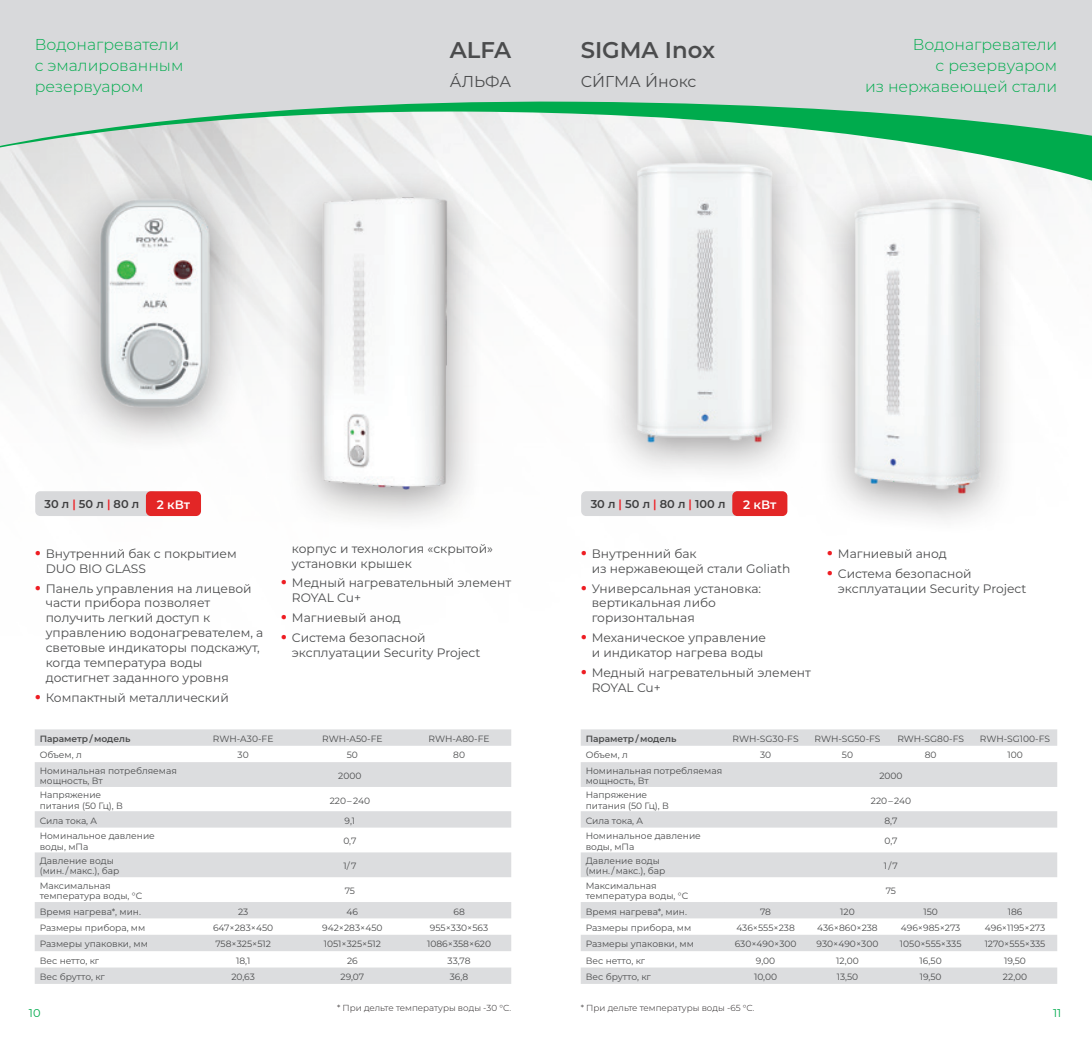
<style>
.page{position:relative;width:1092px;height:1042px;background:#fff}
.page>*{position:absolute;margin:0;border:0;box-sizing:border-box;transform-origin:0 0}
.t1{font:600 22.75px "Montserrat";color:#4b4c4d}
.t2{font:300 15.75px/21px "Montserrat";color:#00ab4d}
.t3{font:15.75px "Montserrat";color:#4b4c4d}
.t4{font:12.25px/14.9px "Montserrat";color:#4b4c4d}
.t5{font:600 12.25px "Montserrat";color:#fff}
.t6{font:600 11.38px "Montserrat";color:#3e3e3f}
.t7{font:11.38px "Montserrat";color:#00ab4d}
.t8{font:9.1px/10.5px "Montserrat";color:#4b4c4d}
.t9{font:600 9.1px "Montserrat";color:#4b4c4d}
.t10{font:300 8.75px "Montserrat";color:#231f20}
.s1{color:#ee1d23}
.s2{font-weight:700;font-size:17.5px;color:#ee1d23}
</style>
<div class="page">
<img style="left:0;top:188px;width:1051px;height:329px">
<svg style="left:0;top:150px;width:1091px;height:38px;fill:#efefef"></svg>
<svg style="left:0;top:0;width:1091px;height:150px;fill:#d8d9db"></svg>
<svg style="left:35px;top:729px;width:476px;height:255px;fill:#e3e4e6"></svg>
<div style="left:284px;top:169px;width:200px;height:366px;background:#231f20;opacity:.45"></div>
<img style="left:285px;top:185px;width:195px;height:318px">
<div style="left:35px;top:491px;width:122px;height:25px;background:#d8d9db;border-radius:5px"></div>
<div style="left:146px;top:491px;width:55px;height:25px;background:#e32626;border-radius:5px"></div>
<div style="left:61px;top:170px;width:186px;height:285px;background:#231f20;opacity:.45"></div>
<img style="left:87px;top:193px;width:137px;height:224px">
<div style="left:581px;top:491px;width:162px;height:25px;background:#d8d9db;border-radius:5px"></div>
<div style="left:732px;top:491px;width:55px;height:25px;background:#e32626;border-radius:5px"></div>
<svg style="left:581px;top:729px;width:476px;height:255px;fill:#e3e4e6"></svg>
<div style="left:599px;top:135px;width:211px;height:351px;background:#231f20;opacity:.45"></div>
<img style="left:617px;top:157px;width:174px;height:291px">
<div style="left:816px;top:171px;width:202px;height:367px;background:#231f20;opacity:.45"></div>
<img style="left:844px;top:195px;width:146px;height:302px">
<p class="t2" style="left:35px;top:33px;width:150px">Водонагреватели с эмалированным резервуаром</p>
<p class="t1" style="left:449px;top:34px;width:63px">ALFA</p>
<p class="t3" style="left:450px;top:71px;width:63px">А́ЛЬФА</p>
<p class="t1" style="left:580px;top:34px;width:136px">SIGMA Inox</p>
<p class="t3" style="left:580px;top:71px;width:117px">СИ́ГМА И́нокс</p>
<p class="t2" style="left:865px;top:33px;width:193px;text-align:right">Водонагреватели<br>с резервуаром<br>из нержавеющей стали</p>
<p class="t6" style="left:44px;top:496px;width:96px">30 л<span class="s1">|</span>50 л<span class="s1">|</span>80 л</p>
<p class="t5" style="left:157px;top:496px;width:35px">2 кВт</p>
<p class="t4" style="left:46px;top:545px;width:192px;text-indent:-11px"><span class="s2">•</span> Внутренний бак с покрытием<br>DUO BIO GLASS</p>
<p class="t4" style="left:46px;top:580px;width:219px;text-indent:-11px"><span class="s2">•</span> Панель управления на лицевой части прибора позволяет получить легкий доступ к управлению водонагревателем, а световые индикаторы подскажут, когда температура воды достигнет заданного уровня</p>
<p class="t4" style="left:35px;top:689px;width:195px"><span class="s2">•</span> Компактный металлический</p>
<p class="t4" style="left:292px;top:540px;width:202px">корпус и технология «скрытой» установки крышек</p>
<p class="t4" style="left:292px;top:575px;width:221px;text-indent:-11px"><span class="s2">•</span> Медный нагревательный элемент<br>ROYAL Cu+</p>
<p class="t4" style="left:281px;top:610px;width:121px"><span class="s2">•</span> Магниевый анод</p>
<p class="t4" style="left:292px;top:630px;width:190px;text-indent:-11px"><span class="s2">•</span> Система безопасной эксплуатации Security Project</p>
<p class="t6" style="left:590px;top:496px;width:136px">30 л<span class="s1">|</span>50 л<span class="s1">|</span>80 л<span class="s1">|</span>100 л</p>
<p class="t5" style="left:743px;top:496px;width:35px">2 кВт</p>
<p class="t4" style="left:591px;top:545px;width:200px;text-indent:-11px"><span class="s2">•</span> Внутренний бак<br>из нержавеющей стали Goliath</p>
<p class="t4" style="left:591px;top:580px;width:171px;text-indent:-11px"><span class="s2">•</span> Универсальная установка: вертикальная либо горизонтальная</p>
<p class="t4" style="left:580px;top:630px;width:187px;text-align:right"><span class="s2">•</span> Механическое управление и индикатор нагрева воды</p>
<p class="t4" style="left:591px;top:664px;width:221px;text-indent:-11px"><span class="s2">•</span> Медный нагревательный элемент<br>ROYAL Cu+</p>
<p class="t4" style="left:826px;top:545px;width:121px"><span class="s2">•</span> Магниевый анод</p>
<p class="t4" style="left:837px;top:565px;width:190px;text-indent:-11px"><span class="s2">•</span> Система безопасной эксплуатации Security Project</p>
<p class="t9" style="left:40px;top:732px;width:92px">Параметр / модель</p>
<p class="t8" style="left:213px;top:733px;width:62px">RWH-A30-FE</p>
<p class="t8" style="left:322px;top:733px;width:62px">RWH-A50-FE</p>
<p class="t8" style="left:428px;top:733px;width:62px">RWH-A80-FE</p>
<p class="t8" style="left:40px;top:749px;width:44px">Объем, л</p>
<p class="t8" style="left:237px;top:749px;width:13px">30</p>
<p class="t8" style="left:347px;top:749px;width:13px">50</p>
<p class="t8" style="left:453px;top:749px;width:13px">80</p>
<p class="t8" style="left:40px;top:765px;width:139px">Номинальная потребляемая мощность, Вт</p>
<p class="t8" style="left:338px;top:770px;width:25px">2000</p>
<p class="t8" style="left:40px;top:789px;width:85px">Напряжение питания (50 Гц), В</p>
<p class="t8" style="left:330px;top:794px;width:42px">220 – 240</p>
<p class="t8" style="left:40px;top:815px;width:59px">Сила тока, A</p>
<p class="t8" style="left:344px;top:815px;width:12px">9,1</p>
<p class="t8" style="left:40px;top:830px;width:117px">Номинальное давление воды, мПа</p>
<p class="t8" style="left:343px;top:835px;width:15px">0,7</p>
<p class="t8" style="left:40px;top:855px;width:81px">Давление воды (мин. / макс.), бар</p>
<p class="t8" style="left:343px;top:860px;width:14px">1/ 7</p>
<p class="t8" style="left:40px;top:880px;width:104px">Максимальная температура воды, °C</p>
<p class="t8" style="left:345px;top:885px;width:12px">75</p>
<p class="t8" style="left:40px;top:906px;width:103px">Время нагрева*, мин.</p>
<p class="t8" style="left:238px;top:906px;width:12px">23</p>
<p class="t8" style="left:346px;top:906px;width:13px">46</p>
<p class="t8" style="left:453px;top:906px;width:13px">68</p>
<p class="t8" style="left:40px;top:922px;width:107px">Размеры прибора, мм</p>
<p class="t8" style="left:213px;top:922px;width:62px">647×283×450</p>
<p class="t8" style="left:322px;top:922px;width:62px">942×283×450</p>
<p class="t8" style="left:430px;top:922px;width:60px">955×330×563</p>
<p class="t8" style="left:40px;top:938px;width:110px">Размеры упаковки, мм</p>
<p class="t8" style="left:215px;top:938px;width:57px">758×325×512</p>
<p class="t8" style="left:324px;top:938px;width:59px">1051×325×512</p>
<p class="t8" style="left:427px;top:938px;width:65px">1086×358×620</p>
<p class="t8" style="left:40px;top:955px;width:61px">Вес нетто, кг</p>
<p class="t8" style="left:236px;top:955px;width:16px">18,1</p>
<p class="t8" style="left:347px;top:955px;width:12px">26</p>
<p class="t8" style="left:447px;top:955px;width:25px">33,78</p>
<p class="t8" style="left:40px;top:971px;width:67px">Вес брутто, кг</p>
<p class="t8" style="left:231px;top:971px;width:25px">20,63</p>
<p class="t8" style="left:340px;top:971px;width:25px">29,07</p>
<p class="t8" style="left:450px;top:971px;width:20px">36,8</p>
<p class="t10" style="left:337px;top:1001px;width:176px">* При дельте температуры воды -30 °С.</p>
<p class="t9" style="left:585px;top:732px;width:92px">Параметр / модель</p>
<p class="t8" style="left:732px;top:733px;width:67px">RWH-SG30-FS</p>
<p class="t8" style="left:814px;top:733px;width:67px">RWH-SG50-FS</p>
<p class="t8" style="left:897px;top:733px;width:68px">RWH-SG80-FS</p>
<p class="t8" style="left:979px;top:733px;width:72px">RWH-SG100-FS</p>
<p class="t8" style="left:585px;top:749px;width:44px">Объем, л</p>
<p class="t8" style="left:760px;top:749px;width:13px">30</p>
<p class="t8" style="left:841px;top:749px;width:13px">50</p>
<p class="t8" style="left:924px;top:749px;width:13px">80</p>
<p class="t8" style="left:1007px;top:749px;width:17px">100</p>
<p class="t8" style="left:585px;top:765px;width:138px">Номинальная потребляемая мощность, Вт</p>
<p class="t8" style="left:879px;top:770px;width:25px">2000</p>
<p class="t8" style="left:585px;top:789px;width:85px">Напряжение питания (50 Гц), В</p>
<p class="t8" style="left:870px;top:794px;width:42px">220 – 240</p>
<p class="t8" style="left:585px;top:815px;width:59px">Сила тока, A</p>
<p class="t8" style="left:884px;top:815px;width:15px">8,7</p>
<p class="t8" style="left:585px;top:830px;width:117px">Номинальное давление воды, мПа</p>
<p class="t8" style="left:884px;top:835px;width:15px">0,7</p>
<p class="t8" style="left:585px;top:855px;width:81px">Давление воды (мин. / макс.), бар</p>
<p class="t8" style="left:883px;top:860px;width:16px">1 / 7</p>
<p class="t8" style="left:585px;top:880px;width:104px">Максимальная температура воды, °C</p>
<p class="t8" style="left:885px;top:885px;width:12px">75</p>
<p class="t8" style="left:585px;top:906px;width:103px">Время нагрева*, мин.</p>
<p class="t8" style="left:760px;top:906px;width:12px">78</p>
<p class="t8" style="left:840px;top:906px;width:16px">120</p>
<p class="t8" style="left:923px;top:906px;width:16px">150</p>
<p class="t8" style="left:1007px;top:906px;width:16px">186</p>
<p class="t8" style="left:585px;top:922px;width:107px">Размеры прибора, мм</p>
<p class="t8" style="left:736px;top:922px;width:60px">436×555×238</p>
<p class="t8" style="left:817px;top:922px;width:62px">436×860×238</p>
<p class="t8" style="left:900px;top:922px;width:61px">496×985×273</p>
<p class="t8" style="left:984px;top:922px;width:62px">496×1195×273</p>
<p class="t8" style="left:585px;top:938px;width:110px">Размеры упаковки, мм</p>
<p class="t8" style="left:734px;top:938px;width:63px">630×490×300</p>
<p class="t8" style="left:816px;top:938px;width:63px">930×490×300</p>
<p class="t8" style="left:899px;top:938px;width:63px">1050×555×335</p>
<p class="t8" style="left:984px;top:938px;width:62px">1270×555×335</p>
<p class="t8" style="left:585px;top:955px;width:61px">Вес нетто, кг</p>
<p class="t8" style="left:756px;top:955px;width:21px">9,00</p>
<p class="t8" style="left:836px;top:955px;width:24px">12,00</p>
<p class="t8" style="left:919px;top:955px;width:24px">16,50</p>
<p class="t8" style="left:1004px;top:955px;width:23px">19,50</p>
<p class="t8" style="left:585px;top:971px;width:67px">Вес брутто, кг</p>
<p class="t8" style="left:754px;top:971px;width:25px">10,00</p>
<p class="t8" style="left:836px;top:971px;width:23px">13,50</p>
<p class="t8" style="left:919px;top:971px;width:23px">19,50</p>
<p class="t8" style="left:1002px;top:971px;width:26px">22,00</p>
<p class="t10" style="left:580px;top:1001px;width:175px">* При дельте температуры воды -65 °С.</p>
<p class="t7" style="left:29px;top:1005px;width:13px">10</p>
<p class="t7" style="left:1053px;top:1005px;width:10px">11</p>
</div>
